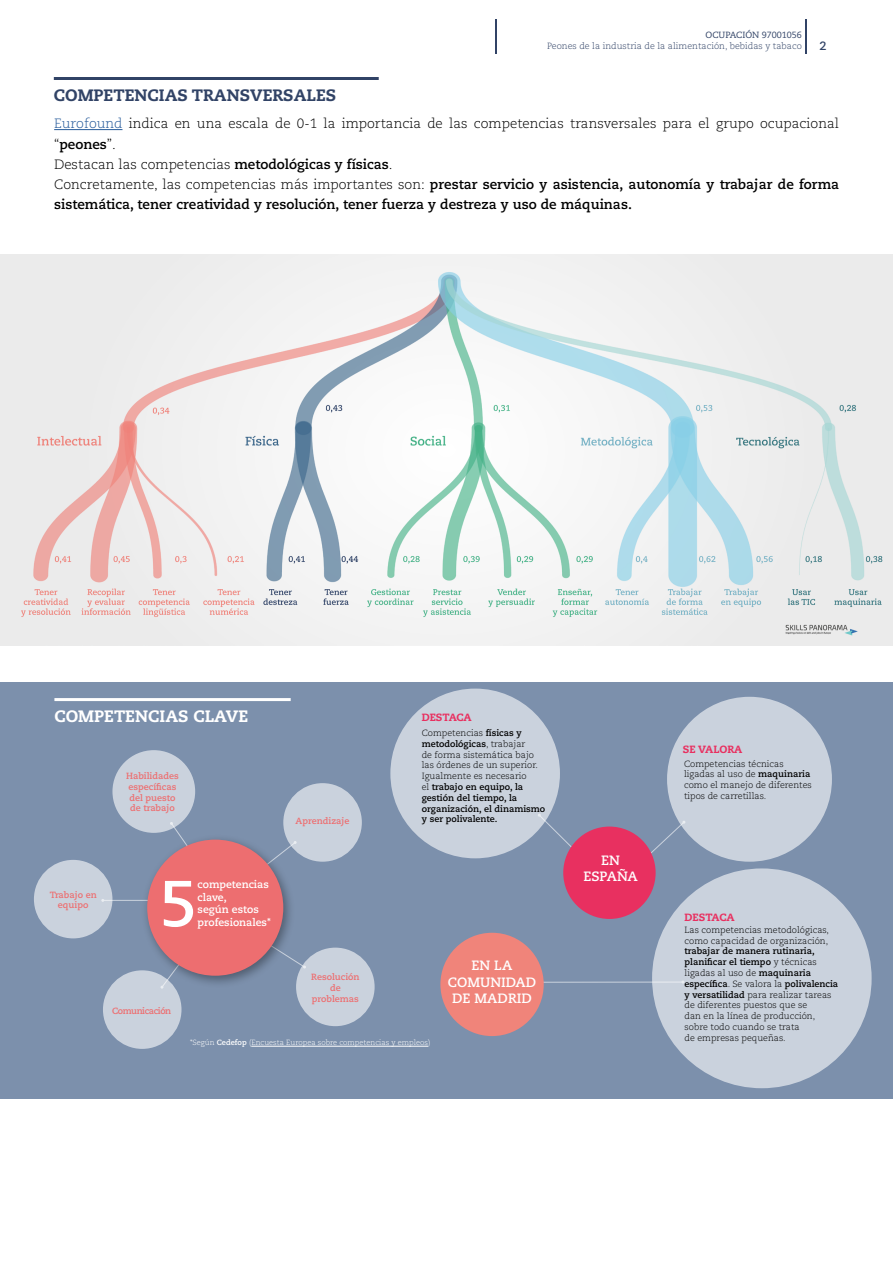
<style>
.page{position:relative;width:893px;height:1263px;background:#fff}
.page>*{position:absolute;margin:0;border:0;box-sizing:border-box;transform-origin:0 0}
.t1{font:700 64.5px "Caecilia LT Std";color:#fff}
.t2{font:800 16.5px "Caecilia LT Std";color:#314366}
.t3{font:800 16.5px "Caecilia LT Std";color:#fff}
.t4{font:300 13.5px/20.2px "Caecilia LT Std";color:#000}
.t5{font:700 13.5px/16.2px "Caecilia LT Std";color:#fff;text-align:center}
.t6{font:700 12px "Caecilia LT Std";color:#314366}
.t7{font:700 10.5px/12.6px "Caecilia LT Std";color:#fff}
.t8{font:800 10.5px "Caecilia LT Std";color:#e83060}
.t9{font:300 9px/10.8px "Caecilia LT Std";color:#000}
.t10{font:700 9px/10.8px "Caecilia LT Std";color:#000}
.t11{font:700 9px/10.8px "Caecilia LT Std";color:#ed6e70;text-align:center}
.t12{font:300 9px "Caecilia LT Std";color:#314366}
.t13{font:9px "Caecilia LT Std";color:#314366}
.t14{font:700 9px "Caecilia LT Std";letter-spacing:-.04em;color:#ed6e70}
.t15{font:300 7.5px "Caecilia LT Std";color:#fff}
.s1{color:#275b9b}
.s2{font-weight:700}
.s3{font-weight:300}
</style>
<div class="page">
<hr style="left:805px;top:20px;width:1px;height:34px;background:#314366">
<hr style="left:496px;top:20px;width:1px;height:34px;background:#314366">
<hr style="left:54px;top:77px;width:325px;height:3px;background:#314366">
<hr style="left:54px;top:129px;width:68px;height:1px;background:#275b9b">
<img style="left:0;top:254px;width:893px;height:391px">
<div style="left:0;top:682px;width:893px;height:416px;background:#7c90ac"></div>
<svg style="left:651px;top:825px;width:30px;height:55px"></svg>
<hr style="left:525px;top:982px;width:158px;height:1px;background:#fff">
<svg style="left:539px;top:814px;width:32px;height:66px"></svg>
<hr style="left:54px;top:698px;width:237px;height:3px;background:#fff">
<div style="left:390px;top:688px;width:170px;height:170px;background:#cad2dd;border-radius:50%"></div>
<div style="left:667px;top:697px;width:165px;height:165px;background:#cad2dd;border-radius:50%"></div>
<div style="left:652px;top:868px;width:220px;height:220px;background:#cad2dd;border-radius:50%"></div>
<div style="left:440px;top:933px;width:104px;height:103px;background:#f0847a;border-radius:50%"></div>
<div style="left:563px;top:826px;width:93px;height:93px;background:#e83060;border-radius:50%"></div>
<div style="left:283px;top:783px;width:79px;height:79px;background:#cad2dd;border-radius:50%"></div>
<div style="left:296px;top:948px;width:79px;height:78px;background:#cad2dd;border-radius:50%"></div>
<div style="left:103px;top:970px;width:78px;height:79px;background:#cad2dd;border-radius:50%"></div>
<div style="left:34px;top:860px;width:78px;height:78px;background:#cad2dd;border-radius:50%"></div>
<div style="left:112px;top:750px;width:83px;height:83px;background:#cad2dd;border-radius:50%"></div>
<hr style="left:251px;top:1046px;width:177px;height:1px;background:#fff">
<svg style="left:296px;top:961px;width:10px;height:7px"></svg>
<svg style="left:170px;top:822px;width:12px;height:12px"></svg>
<hr style="left:103px;top:900px;width:48px;height:1px;background:#fff">
<div style="left:141px;top:834px;width:155px;height:154px;background:#000;opacity:.35"></div>
<div style="left:147px;top:840px;width:136px;height:136px;background:#ed6e70;border-radius:50%"></div>
<p class="t13" style="left:706px;top:29px;width:98px">OCUPACIÓN 97001056</p>
<p class="t12" style="left:547px;top:41px;width:256px">Peones de la industria de la alimentación, bebidas y tabaco</p>
<h3 class="t6" style="left:819px;top:39px;width:9px">2</h3>
<h2 class="t2" style="left:54px;top:85px;width:284px">COMPETENCIAS TRANSVERSALES</h2>
<p class="t4" style="left:54px;top:114px;width:786px"><span class="s1">Eurofound</span> indica en una escala de 0-1 la importancia de las competencias transversales para el grupo ocupacional “<span class="s2">peones</span>”.<br>Destacan las competencias <span class="s2">metodológicas y físicas</span>.<br>Concretamente, las competencias más importantes son: <span class="s2">prestar servicio y asistencia, autonomía y trabajar de forma sistemática, tener creatividad y resolución, tener fuerza y destreza y uso de máquinas.</span></p>
<h2 class="t3" style="left:54px;top:706px;width:195px">COMPETENCIAS CLAVE</h2>
<p class="t11" style="left:50px;top:889px;width:48px">Trabajo en equipo</p>
<p class="t11" style="left:126px;top:770px;width:54px;text-align:left">Habilidades específicas del puesto de trabajo</p>
<h1 class="t1" style="left:159px;top:865px;width:40px">5</h1>
<p class="t7" style="left:198px;top:878px;width:75px">competencias clave,<br>según estos profesionales*</p>
<p class="t14" style="left:112px;top:1006px;width:61px">Comunicación</p>
<p class="t11" style="left:296px;top:816px;width:56px">Aprendizaje</p>
<p class="t11" style="left:311px;top:972px;width:50px">Resolución de problemas</p>
<p class="t8" style="left:422px;top:711px;width:51px">DESTACA</p>
<p class="t10" style="left:422px;top:728px;width:125px"><span class="s3">Competencias</span> físicas y metodológicas<span class="s3">, trabajar<br>de forma sistemática bajo las órdenes de un superior.<br>Igualmente es necesario<br>el</span> trabajo en equipo, la gestión del tiempo, la organización, el dinamismo y ser polivalente.</p>
<h3 class="t5" style="left:448px;top:958px;width:90px">EN LA<br>COMUNIDAD<br>DE MADRID</h3>
<p class="t15" style="left:190px;top:1039px;width:242px">*Según <span class="s2">Cedefop</span> (Encuesta Europea sobre competencias y empleos)</p>
<h3 class="t5" style="left:583px;top:852px;width:56px">EN<br>ESPAÑA</h3>
<p class="t8" style="left:683px;top:743px;width:61px">SE VALORA</p>
<p class="t9" style="left:684px;top:758px;width:129px">Competencias técnicas ligadas al uso de <span class="s2">maquinaria </span>como el manejo de diferentes tipos de carretillas.</p>
<p class="t8" style="left:685px;top:910px;width:51px">DESTACA</p>
<p class="t9" style="left:685px;top:924px;width:146px">Las competencias metodológicas, como capacidad de organización,</p>
<p class="t9" style="left:685px;top:946px;width:155px"><span class="s2">trabajar de manera rutinaria, planificar el tiempo</span> y técnicas ligadas al uso de <span class="s2">maquinaria específica</span>. Se valora la <span class="s2">polivalencia y versatilidad</span> para realizar tareas de diferentes puestos que se<br>dan en la línea de producción, sobre todo cuando se trata<br>de empresas pequeñas.</p>
</div>
